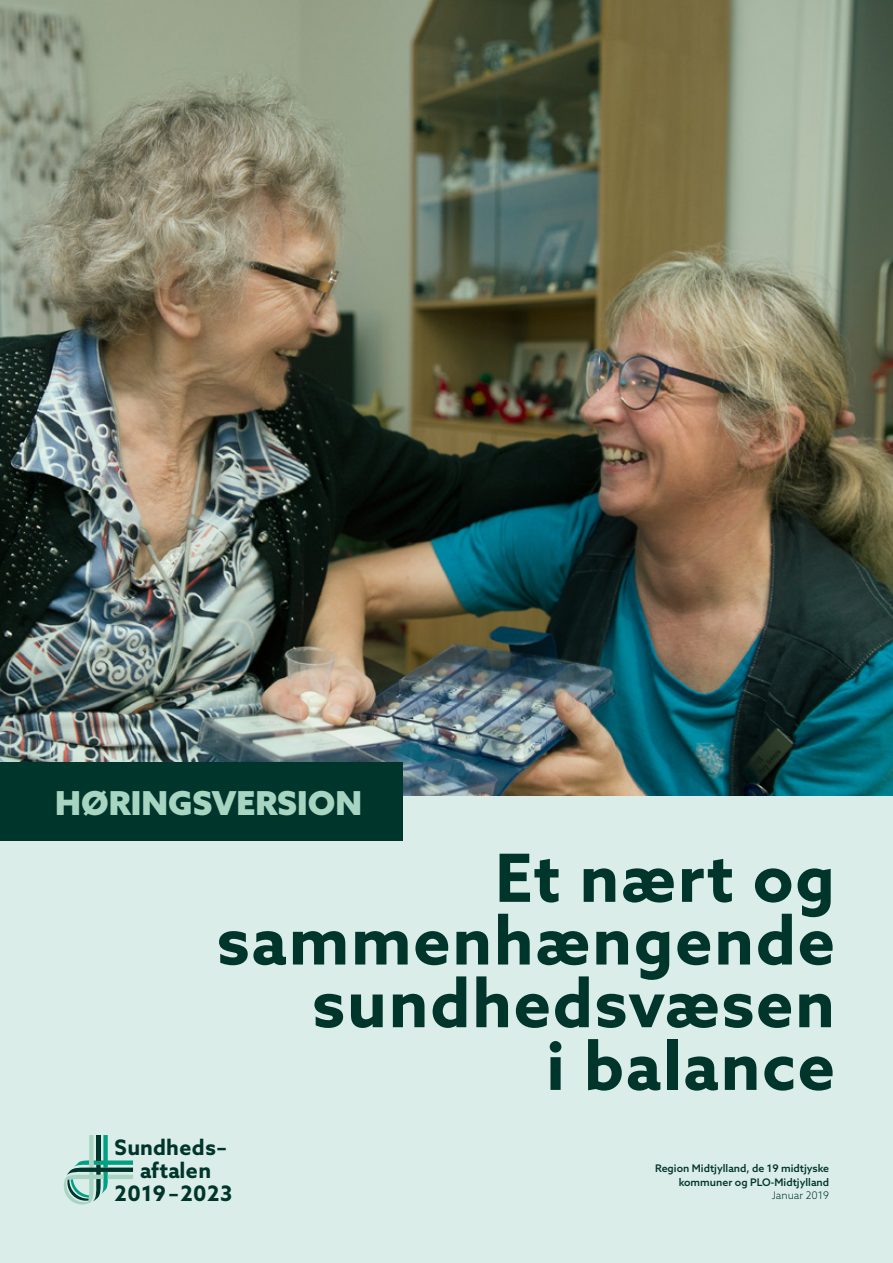
<style>
.page{position:relative;width:893px;height:1263px;background:#daede8}
.page>*{position:absolute;margin:0;border:0;box-sizing:border-box;transform-origin:0 0}
.Overskrift{font:700 66.45px/62.7px "Azo Sans";letter-spacing:.025em;color:#00352b;text-align:right}
.Overskrift-2{font:900 33px "Azo Sans";color:#a7d5c2}
.t1{font:700 21.3px "Azo Sans";letter-spacing:.025em;color:#00352b}
.pligttekst{font:500 10.5px/13.5px "Azo Sans";color:#00352b;text-align:right}
.s1{font-weight:300}
</style>
<div class="page">
<img style="left:0;top:0;width:893px;height:796px">
<svg style="left:64px;top:1135px;width:69px;height:69px"></svg>
<div style="left:0;top:763px;width:403px;height:78px;background:#00352b"></div>
<p class="Overskrift-2" style="left:55px;top:781px;width:308px">HØRINGSVERSION</p>
<p class="Overskrift" style="left:217px;top:845px;width:620px">Et nært og sammenhængende sundhedsvæsen<br>i balance</p>
<p class="t1" style="left:115px;top:1134px;width:114px">Sundheds–</p>
<p class="t1" style="left:140px;top:1156px;width:73px">aftalen</p>
<p class="t1" style="left:115px;top:1179px;width:119px">2019–2023</p>
<p class="pligttekst" style="left:655px;top:1161px;width:176px">Region Midtjylland, de 19 midtjyske kommuner og PLO-Midtjylland<br><span class="s1">Januar 2019</span></p>
</div>
